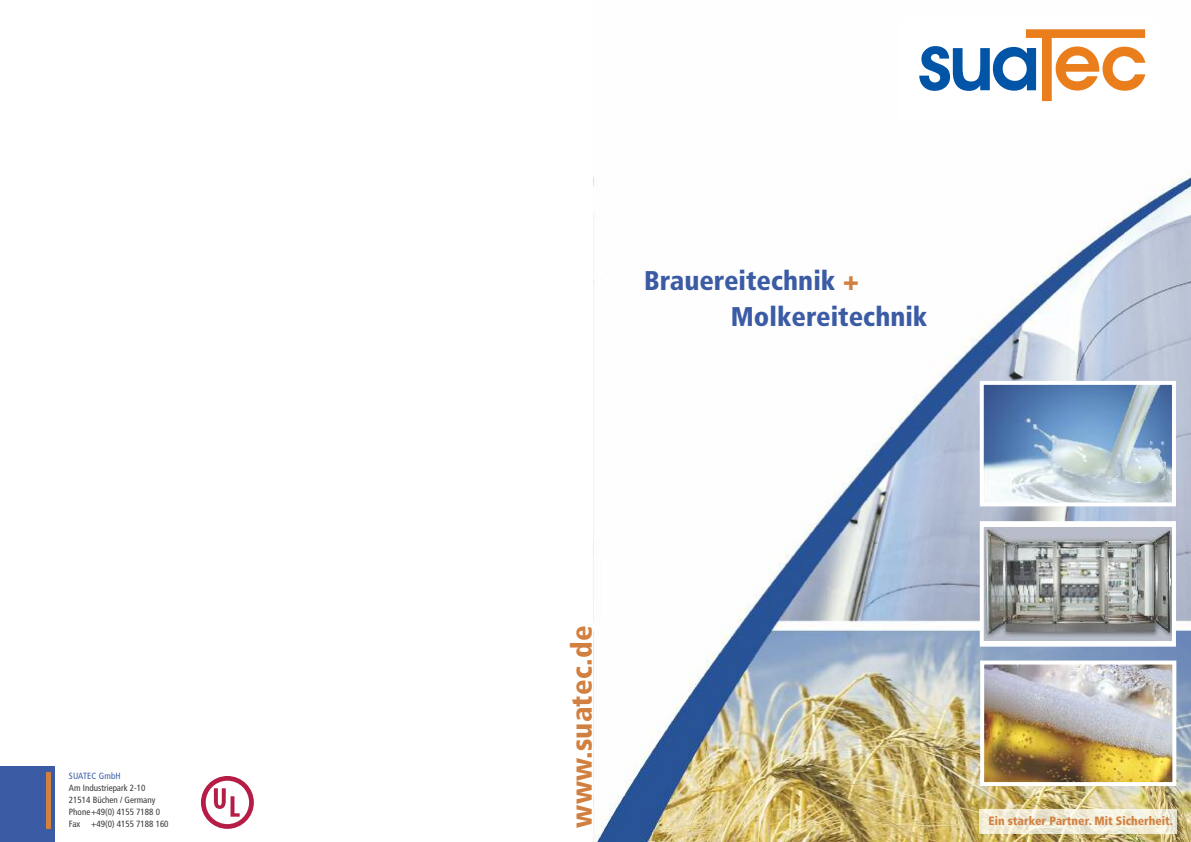
<style>
.page{position:relative;width:1191px;height:842px;background:#fff}
.page>*{position:absolute;margin:0;border:0;box-sizing:border-box;transform-origin:0 0}
.t1{font:900 condensed 29px "Frutiger";letter-spacing:.01em;color:#d28040}
.t2{font:900 condensed 27.1px/36.6px "Frutiger";color:#3b5ca5}
.t3{font:900 condensed 12px "Frutiger";color:#d28040}
.t4{font:condensed 9px/12px "Frutiger";color:#39383a}
.t5{font:condensed 9px "Frutiger";letter-spacing:.015em;color:#3b5ca5}
.s1{font-style:italic;font-stretch:normal;color:#d28040}
</style>
<div class="page">
<div style="left:0;top:766px;width:55px;height:76px;background:#3b5ca5"></div>
<div style="left:46px;top:772px;width:5px;height:56px;background:#d28040"></div>
<img style="left:593px;top:172px;width:598px;height:670px">
<img style="left:985px;top:665px;width:186px;height:116px">
<div style="left:980px;top:660px;width:196px;height:126px;border:4px solid #fff"></div>
<img style="left:980px;top:809px;width:196px;height:25px">
<img style="left:984px;top:527px;width:187px;height:114px">
<div style="left:979px;top:521px;width:197px;height:126px;border:4px solid #fff"></div>
<img style="left:984px;top:386px;width:187px;height:115px">
<div style="left:979px;top:381px;width:197px;height:125px;border:4px solid #fff"></div>
<svg style="left:919px;top:29px;width:226px;height:72px"></svg>
<svg style="left:201px;top:776px;width:53px;height:53px"></svg>
<p class="t5" style="left:69px;top:772px;width:53px">SUATEC GmbH</p>
<p class="t4" style="left:69px;top:783px;width:101px">Am Industriepark 2-10<br>21514 Büchen / Germany<br>Phone+49(0) 4155 7188 0<br>Fax +49(0) 4155 7188 160</p>
<h2 class="t2" style="left:731px;top:264px;width:198px;text-indent:-87px">Brauereitechnik <span class="s1">+<br></span>Molkereitechnik</h2>
<h1 class="t1" style="left:570px;top:828px;width:204px;rotate:-90deg">www.suatec.de</h1>
<h3 class="t3" style="left:988px;top:816px;width:186px">Ein starker Partner. Mit Sicherheit.</h3>
</div>
